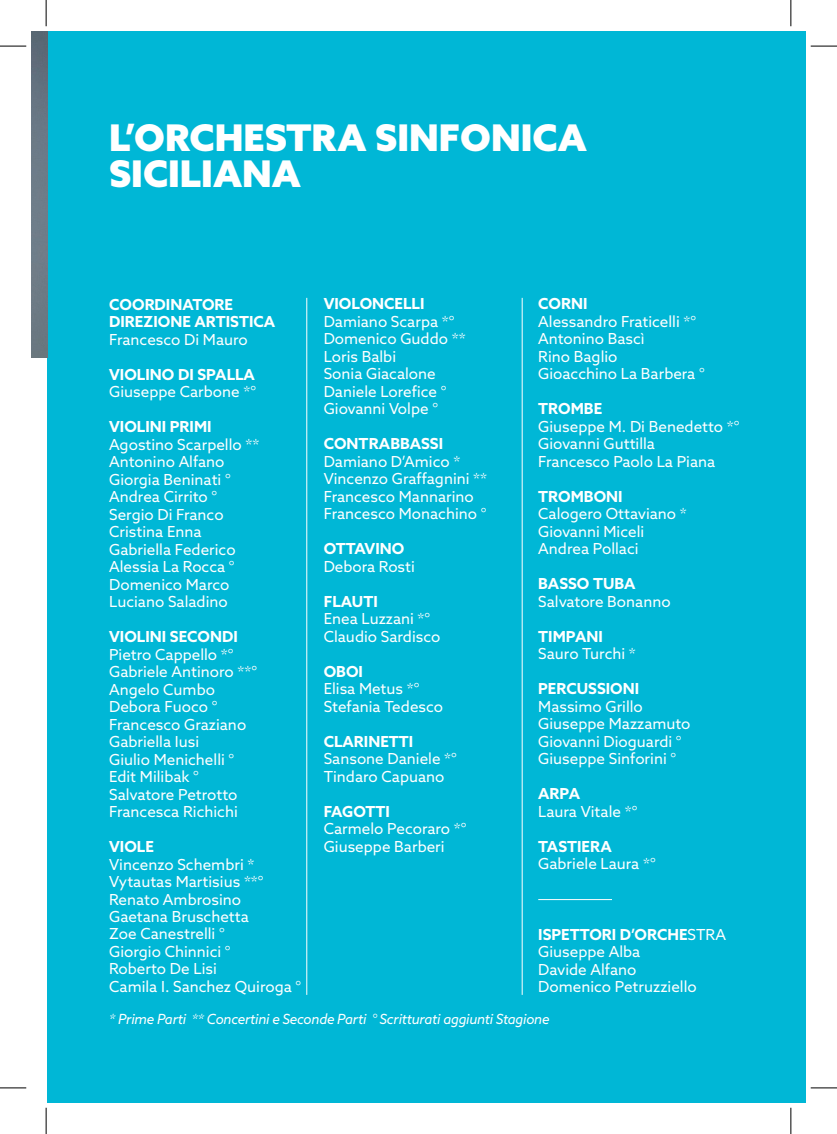
<style>
.page{position:relative;width:837px;height:1134px;background:#fff}
.page>*{position:absolute;margin:0;border:0;box-sizing:border-box;transform-origin:0 0}
.t1{font:900 36.75px/35.5px "Azo Sans";color:#fff}
.t2{font:15.22px/17.5px "Azo Sans";color:#fff}
.t3{font:700 15.22px/17.5px "Azo Sans";color:#fff}
.t4{font:italic 14px "Azo Sans";letter-spacing:-.02em;color:#fff}
.s1{font-weight:700}
</style>
<div class="page">
<div style="left:47px;top:31px;width:758px;height:1072px;background:#00b7d6"></div>
<hr style="left:538px;top:899px;width:73px;height:1px;background:#fff">
<hr style="left:306px;top:298px;width:1px;height:697px;background:#fff">
<hr style="left:521px;top:298px;width:1px;height:697px;background:#fff">
<img style="left:31px;top:31px;width:16px;height:326px">
<svg style="left:0;top:46px;width:26px;height:1px"></svg>
<svg style="left:810px;top:46px;width:26px;height:1px"></svg>
<svg style="left:0;top:1088px;width:26px;height:1px"></svg>
<svg style="left:810px;top:1088px;width:26px;height:1px"></svg>
<svg style="left:46px;top:0;width:1px;height:26px"></svg>
<svg style="left:46px;top:1108px;width:1px;height:26px"></svg>
<svg style="left:790px;top:0;width:1px;height:26px"></svg>
<svg style="left:790px;top:1108px;width:1px;height:26px"></svg>
<h1 class="t1" style="left:109px;top:119px;width:479px">L’ORCHESTRA SINFONICA<br>SICILIANA</h1>
<p class="t3" style="left:538px;top:295px;width:51px">CORNI</p>
<p class="t2" style="left:538px;top:312px;width:168px">Alessandro Fraticelli *°<br>Antonino Bascì<br>Rino Baglio<br>Gioacchino La Barbera °</p>
<p class="t3" style="left:538px;top:400px;width:65px">TROMBE</p>
<p class="t2" style="left:538px;top:417px;width:203px">Giuseppe M. Di Benedetto *°<br>Giovanni Guttilla<br>Francesco Paolo La Piana</p>
<p class="t3" style="left:538px;top:487px;width:86px">TROMBONI</p>
<p class="t2" style="left:538px;top:505px;width:150px">Calogero Ottaviano *<br>Giovanni Miceli<br>Andrea Pollaci</p>
<p class="t3" style="left:538px;top:575px;width:99px">BASSO TUBA</p>
<p class="t2" style="left:538px;top:592px;width:134px">Salvatore Bonanno</p>
<p class="t3" style="left:538px;top:627px;width:66px">TIMPANI</p>
<p class="t2" style="left:538px;top:645px;width:99px">Sauro Turchi *</p>
<p class="t3" style="left:538px;top:680px;width:102px">PERCUSSIONI</p>
<p class="t2" style="left:538px;top:697px;width:154px">Massimo Grillo<br>Giuseppe Mazzamuto<br>Giovanni Dioguardi °<br>Giuseppe Sinforini °</p>
<p class="t3" style="left:538px;top:785px;width:43px">ARPA</p>
<p class="t2" style="left:538px;top:802px;width:101px">Laura Vitale *°</p>
<p class="t3" style="left:538px;top:837px;width:75px">TASTIERA</p>
<p class="t2" style="left:538px;top:855px;width:119px">Gabriele Laura *°</p>
<p class="t3" style="left:323px;top:295px;width:102px">VIOLONCELLI</p>
<p class="t2" style="left:323px;top:313px;width:143px">Damiano Scarpa *°<br>Domenico Guddo **<br>Loris Balbi<br>Sonia Giacalone<br>Daniele Lorefice °<br>Giovanni Volpe °</p>
<p class="t3" style="left:323px;top:435px;width:121px">CONTRABBASSI</p>
<p class="t2" style="left:323px;top:452px;width:165px">Damiano D’Amico *<br>Vincenzo Graffagnini **<br>Francesco Mannarino<br>Francesco Monachino °</p>
<p class="t3" style="left:323px;top:540px;width:82px">OTTAVINO</p>
<p class="t2" style="left:323px;top:557px;width:93px">Debora Rosti</p>
<p class="t3" style="left:323px;top:592px;width:56px">FLAUTI</p>
<p class="t2" style="left:323px;top:610px;width:118px">Enea Luzzani *°<br>Claudio Sardisco</p>
<p class="t3" style="left:323px;top:662px;width:41px">OBOI</p>
<p class="t2" style="left:323px;top:680px;width:121px">Elisa Metus *°<br>Stefania Tedesco</p>
<p class="t3" style="left:323px;top:732px;width:91px">CLARINETTI</p>
<p class="t2" style="left:323px;top:750px;width:135px">Sansone Daniele *°<br>Tindaro Capuano</p>
<p class="t3" style="left:323px;top:802px;width:68px">FAGOTTI</p>
<p class="t2" style="left:323px;top:820px;width:144px">Carmelo Pecoraro *°<br>Giuseppe Barberi</p>
<p class="t3" style="left:109px;top:295px;width:167px">COORDINATORE<br>DIREZIONE ARTISTICA</p>
<p class="t2" style="left:109px;top:330px;width:140px">Francesco Di Mauro</p>
<p class="t3" style="left:109px;top:365px;width:147px">VIOLINO DI SPALLA</p>
<p class="t2" style="left:109px;top:383px;width:148px">Giuseppe Carbone *°</p>
<p class="t3" style="left:109px;top:418px;width:104px">VIOLINI PRIMI</p>
<p class="t2" style="left:109px;top:435px;width:152px">Agostino Scarpello **<br>Antonino Alfano<br>Giorgia Beninati °<br>Andrea Cirrito °<br>Sergio Di Franco<br>Cristina Enna<br>Gabriella Federico<br>Alessia La Rocca °<br>Domenico Marco<br>Luciano Saladino</p>
<p class="t3" style="left:109px;top:628px;width:130px">VIOLINI SECONDI</p>
<p class="t2" style="left:109px;top:645px;width:150px">Pietro Cappello *°<br>Gabriele Antinoro **°<br>Angelo Cumbo<br>Debora Fuoco °<br>Francesco Graziano<br>Gabriella Iusi<br>Giulio Menichelli °<br>Edit Milibak °<br>Salvatore Petrotto<br>Francesca Richichi</p>
<p class="t3" style="left:109px;top:838px;width:46px">VIOLE</p>
<p class="t2" style="left:109px;top:855px;width:193px">Vincenzo Schembri *<br>Vytautas Martisius **°<br>Renato Ambrosino<br>Gaetana Bruschetta<br>Zoe Canestrelli °<br>Giorgio Chinnici °<br>Roberto De Lisi<br>Camila I. Sanchez Quiroga °</p>
<p class="t2" style="left:538px;top:925px;width:189px"><span class="s1">ISPETTORI D’ORCHE</span>STRA<br>Giuseppe Alba<br>Davide Alfano<br>Domenico Petruzziello</p>
<p class="t4" style="left:109px;top:1010px;width:442px">* Prime Parti ** Concertini e Seconde Parti ° Scritturati aggiunti Stagione</p>
</div>
